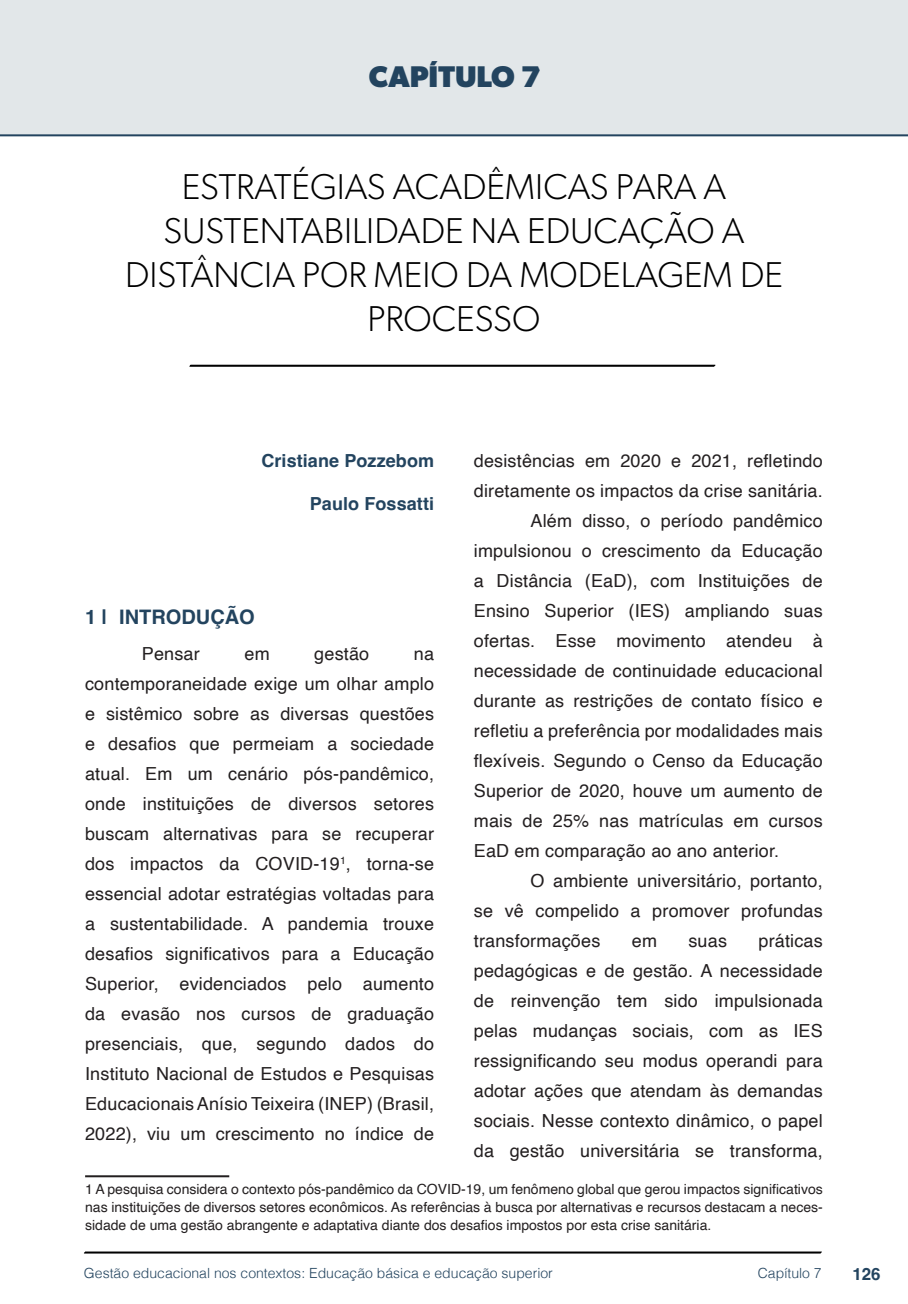
<style>
.page{position:relative;width:908px;height:1304px;background:#fff}
.page>*{position:absolute;margin:0;border:0;box-sizing:border-box;transform-origin:0 0}
.t1{font:300 36px/44px "Gibson";color:#000;text-align:center}
.t2{font:700 30px "Gibson";color:#23445f}
.t3{font:700 20px "Helvetica";color:#23445f}
.t4{font:18px/30px "Helvetica";letter-spacing:.01em;color:#231f20;text-align:justify}
.t5{font:700 18px "Helvetica";letter-spacing:.005em;color:#23445f}
.t6{font:700 16.8px "Helvetica";color:#23445f}
.t7{font:14px/18px "Helvetica";color:#231f20;text-align:justify}
.t8{font:300 14px "Helvetica";color:#23445f}
</style>
<div class="page">
<svg style="left:84px;top:1251px;width:737px;height:3px"></svg>
<svg style="left:189px;top:364px;width:526px;height:3px"></svg>
<div style="left:0;top:0;width:907px;height:136px;background:#e2e7e9"></div>
<div style="left:44px;top:72px;width:68px;height:61px;background:#e2e7e9"></div>
<hr style="left:85px;top:1175px;width:144px;height:2px;background:#231f20">
<h2 class="t2" style="left:369px;top:58px;width:173px">CAPÍTULO 7</h2>
<h1 class="t1" style="left:125px;top:164px;width:659px">ESTRATÉGIAS ACADÊMICAS PARA A<br>SUSTENTABILIDADE NA EDUCAÇÃO A<br>DISTÂNCIA POR MEIO DA MODELAGEM DE<br>PROCESSO</h1>
<p class="t5" style="left:261px;top:450px;width:174px">Cristiane Pozzebom</p>
<p class="t5" style="left:310px;top:492px;width:126px">Paulo Fossatti</p>
<p class="t3" style="left:85px;top:605px;width:171px">1 | INTRODUÇÃO</p>
<p class="t4" style="left:142px;top:639px;width:59px">Pensar</p>
<p class="t4" style="left:244px;top:639px;width:27px">em</p>
<p class="t4" style="left:314px;top:639px;width:56px">gestão</p>
<p class="t4" style="left:85px;top:639px;width:350px;text-indent:328px">na contemporaneidade exige um olhar amplo e sistêmico sobre as diversas questões e desafios que permeiam a sociedade atual. Em um cenário pós-pandêmico, onde instituições de diversos setores buscam alternativas para se recuperar dos impactos da COVID-19<sup>1</sup>, torna-se essencial adotar estratégias voltadas para a sustentabilidade. A pandemia trouxe desafios significativos para a Educação Superior, evidenciados pelo aumento da evasão nos cursos de graduação presenciais, que, segundo dados do Instituto Nacional de Estudos e Pesquisas Educacionais Anísio Teixeira (INEP) (Brasil, 2022), viu um crescimento no índice de</p>
<p class="t4" style="left:473px;top:446px;width:350px">desistências em 2020 e 2021, refletindo</p>
<p class="t4" style="left:473px;top:476px;width:350px">diretamente os impactos da crise sanitária.</p>
<p class="t4" style="left:530px;top:506px;width:293px">Além disso, o período pandêmico</p>
<p class="t4" style="left:473px;top:536px;width:350px">impulsionou o crescimento da Educação</p>
<p class="t4" style="left:473px;top:566px;width:350px">a Distância (EaD), com Instituições de</p>
<p class="t4" style="left:473px;top:596px;width:350px">Ensino Superior (IES) ampliando suas</p>
<p class="t4" style="left:473px;top:626px;width:350px">ofertas. Esse movimento atendeu à</p>
<p class="t4" style="left:473px;top:656px;width:350px">necessidade de continuidade educacional</p>
<p class="t4" style="left:473px;top:686px;width:350px">durante as restrições de contato físico e</p>
<p class="t4" style="left:473px;top:716px;width:350px">refletiu a preferência por modalidades mais</p>
<p class="t4" style="left:473px;top:746px;width:350px">flexíveis. Segundo o Censo da Educação</p>
<p class="t4" style="left:473px;top:776px;width:350px">Superior de 2020, houve um aumento de</p>
<p class="t4" style="left:473px;top:806px;width:350px">mais de 25% nas matrículas em cursos</p>
<p class="t4" style="left:473px;top:836px;width:307px">EaD em comparação ao ano anterior.</p>
<p class="t4" style="left:530px;top:866px;width:293px">O ambiente universitário, portanto,</p>
<p class="t4" style="left:473px;top:896px;width:350px">se vê compelido a promover profundas</p>
<p class="t4" style="left:473px;top:926px;width:128px">transformações</p>
<p class="t4" style="left:631px;top:926px;width:27px">em</p>
<p class="t4" style="left:688px;top:926px;width:40px">suas</p>
<p class="t4" style="left:473px;top:926px;width:350px;text-indent:284px">práticas pedagógicas e de gestão. A necessidade de reinvenção tem sido impulsionada pelas mudanças sociais, com as IES ressignificando seu modus operandi para adotar ações que atendam às demandas sociais. Nesse contexto dinâmico, o papel da gestão universitária se transforma,</p>
<p class="t7" style="left:85px;top:1181px;width:738px">1 A pesquisa considera o contexto pós-pandêmico da COVID-19, um fenômeno global que gerou impactos significativos nas instituições de diversos setores econômicos. As referências à busca por alternativas e recursos destacam a neces&shy;sidade de uma gestão abrangente e adaptativa diante dos desafios impostos por esta crise sanitária.</p>
<p class="t8" style="left:84px;top:1261px;width:470px">Gestão educacional nos contextos: Educação básica e educação superior</p>
<p class="t8" style="left:757px;top:1261px;width:65px">Capítulo 7</p>
<p class="t6" style="left:851px;top:1264px;width:30px">126</p>
</div>
